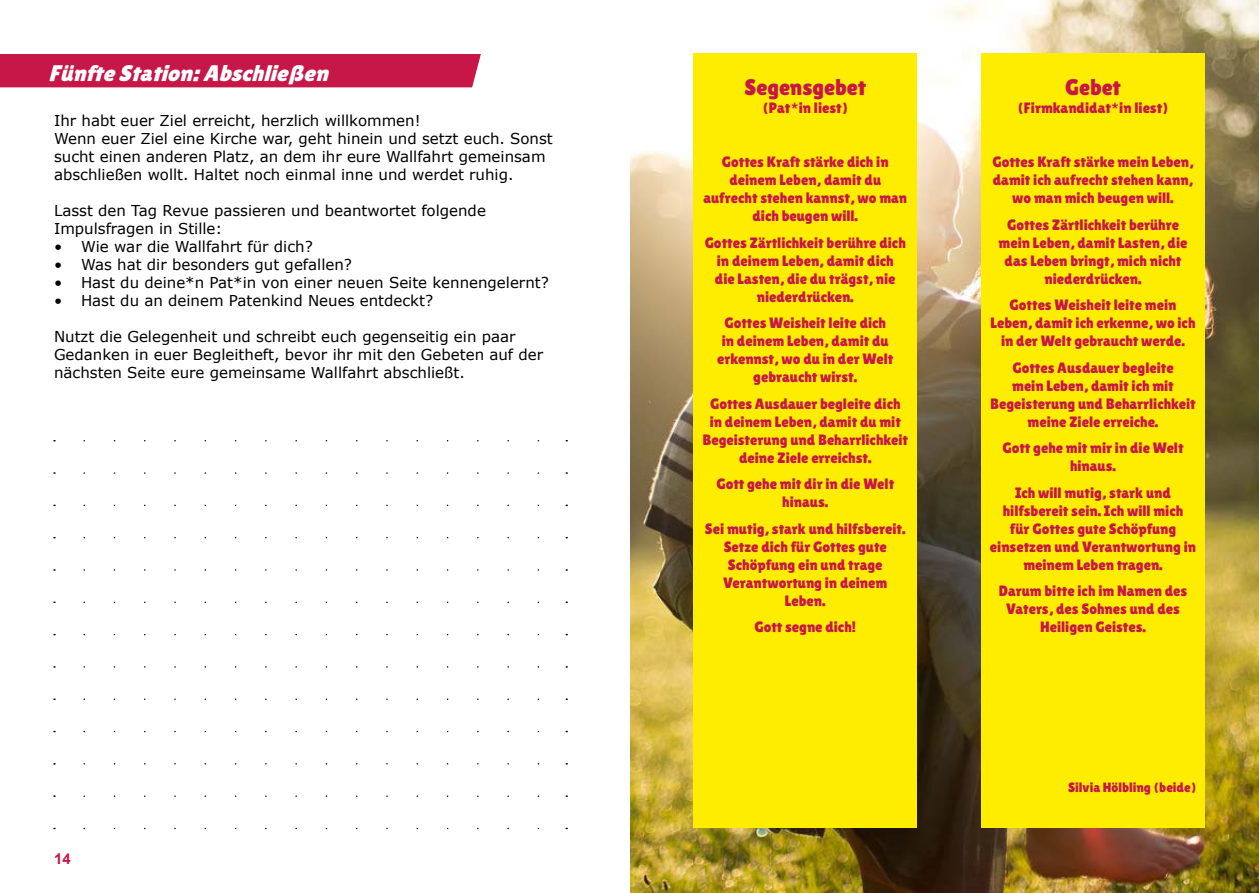
<style>
.page{position:relative;width:1259px;height:893px;background:#fff}
.page>*{position:absolute;margin:0;border:0;box-sizing:border-box;transform-origin:0 0}
.t1{font:italic 22.5px "Lilita One";color:#fff;scale:1.05 1}
.t2{font:22.5px "Lilita One";color:#c71748}
.t3{font:15px/18px "Lilita One";color:#c71748;text-align:center}
.t4{font:15px/18px "Verdana";color:#000}
.t5{font:700 15px "Arial";color:#c71748}
.t6{font:13.5px "Lilita One";color:#c71748}
</style>
<div class="page">
<svg style="left:84px;top:440px;width:456px;height:1px"></svg>
<svg style="left:84px;top:472px;width:456px;height:2px"></svg>
<svg style="left:84px;top:505px;width:456px;height:1px"></svg>
<svg style="left:84px;top:537px;width:456px;height:1px"></svg>
<svg style="left:84px;top:569px;width:456px;height:2px"></svg>
<svg style="left:84px;top:602px;width:456px;height:1px"></svg>
<svg style="left:84px;top:634px;width:456px;height:1px"></svg>
<svg style="left:84px;top:666px;width:456px;height:2px"></svg>
<svg style="left:84px;top:698px;width:456px;height:2px"></svg>
<svg style="left:84px;top:731px;width:456px;height:1px"></svg>
<svg style="left:84px;top:763px;width:456px;height:2px"></svg>
<svg style="left:84px;top:795px;width:456px;height:2px"></svg>
<svg style="left:84px;top:828px;width:456px;height:1px"></svg>
<img style="left:630px;top:0;width:629px;height:893px">
<div style="left:981px;top:53px;width:224px;height:775px;background:#ffed00"></div>
<div style="left:693px;top:53px;width:224px;height:775px;background:#ffed00"></div>
<div style="left:0;top:54px;width:481px;height:33px;background:#c71748"></div>
<h1 class="t1" style="left:49px;top:60px;width:274px">FünfteStation:Abschließen</h1>
<p class="t4" style="left:54px;top:111px;width:500px">Ihr habt euer Ziel erreicht, herzlich willkommen!<br>Wenn euer Ziel eine Kirche war, geht hinein und setzt euch. Sonst sucht einen anderen Platz, an dem ihr eure Wallfahrt gemeinsam abschließen wollt. Haltet noch einmal inne und werdet ruhig.</p>
<p class="t4" style="left:54px;top:201px;width:433px">Lasst den Tag Revue passieren und beantwortet folgende<br>Impulsfragen in Stille:</p>
<p class="t4" style="left:54px;top:237px;width:260px">• Wie war die Wallfahrt für dich?</p>
<p class="t4" style="left:54px;top:255px;width:299px">• Was hat dir besonders gut gefallen?</p>
<p class="t4" style="left:54px;top:273px;width:496px">• Hast du deine*n Pat*in von einer neuen Seite kennengelernt?</p>
<p class="t4" style="left:54px;top:291px;width:381px">• Hast du an deinem Patenkind Neues entdeckt?</p>
<p class="t4" style="left:54px;top:327px;width:491px">Nutzt die Gelegenheit und schreibt euch gegenseitig ein paar<br>Gedanken in euer Begleitheft, bevor ihr mit den Gebeten auf der nächsten Seite eure gemeinsame Wallfahrt abschließt.</p>
<p class="t5" style="left:54px;top:848px;width:18px">14</p>
<h1 class="t2" style="left:744px;top:74px;width:123px">Segensgebet</h1>
<p class="t3" style="left:762px;top:99px;width:87px">(Pat*in liest)</p>
<p class="t3" style="left:703px;top:153px;width:205px">Gottes Kraft stärke dich in deinem Leben, damit du aufrecht stehen kannst, wo man dich beugen will.</p>
<p class="t3" style="left:704px;top:233px;width:203px">Gottes Zärtlichkeit berühre dich in deinem Leben, damit dich<br>die Lasten, die du trägst, nie niederdrücken.</p>
<p class="t3" style="left:717px;top:314px;width:178px">Gottes Weisheit leite dich in deinem Leben, damit du erkennst, wo du in der Welt gebraucht wirst.</p>
<p class="t3" style="left:702px;top:395px;width:207px">Gottes Ausdauer begleite dich in deinem Leben, damit du mit<br>Begeisterung und Beharrlichkeit deine Ziele erreichst.</p>
<p class="t3" style="left:716px;top:475px;width:179px">Gott gehe mit dir in die Welt hinaus.</p>
<p class="t3" style="left:705px;top:520px;width:202px">Sei mutig, stark und hilfsbereit.<br>Setze dich für Gottes gute<br>Schöpfung ein und trage<br>Verantwortung in deinem<br>Leben.</p>
<p class="t3" style="left:754px;top:618px;width:103px">Gott segne dich!</p>
<h1 class="t2" style="left:1065px;top:74px;width:57px">Gebet</h1>
<p class="t3" style="left:1017px;top:99px;width:153px">(Firmkandidat*in liest)</p>
<p class="t3" style="left:992px;top:153px;width:203px">Gottes Kraft stärke mein Leben, damit ich aufrecht stehen kann, wo man mich beugen will.</p>
<p class="t3" style="left:998px;top:215px;width:190px">Gottes Zärtlichkeit berühre mein Leben, damit Lasten, die das Leben bringt, mich nicht niederdrücken.</p>
<p class="t3" style="left:990px;top:296px;width:206px">Gottes Weisheit leite mein<br>Leben, damit ich erkenne, wo ich in der Welt gebraucht werde.</p>
<p class="t3" style="left:990px;top:359px;width:207px">Gottes Ausdauer begleite<br>mein Leben, damit ich mit<br>Begeisterung und Beharrlichkeit meine Ziele erreiche.</p>
<p class="t3" style="left:1002px;top:439px;width:183px">Gott gehe mit mir in die Welt hinaus.</p>
<p class="t3" style="left:990px;top:484px;width:208px">Ich will mutig, stark und hilfsbereit sein. Ich will mich<br>für Gottes gute Schöpfung einsetzen und Verantwortung in meinem Leben tragen.</p>
<p class="t3" style="left:998px;top:582px;width:190px">Darum bitte ich im Namen des<br>Vaters, des Sohnes und des<br>Heiligen Geistes.</p>
<p class="t6" style="left:1068px;top:779px;width:130px">Silvia Hölbling (beide)</p>
</div>
